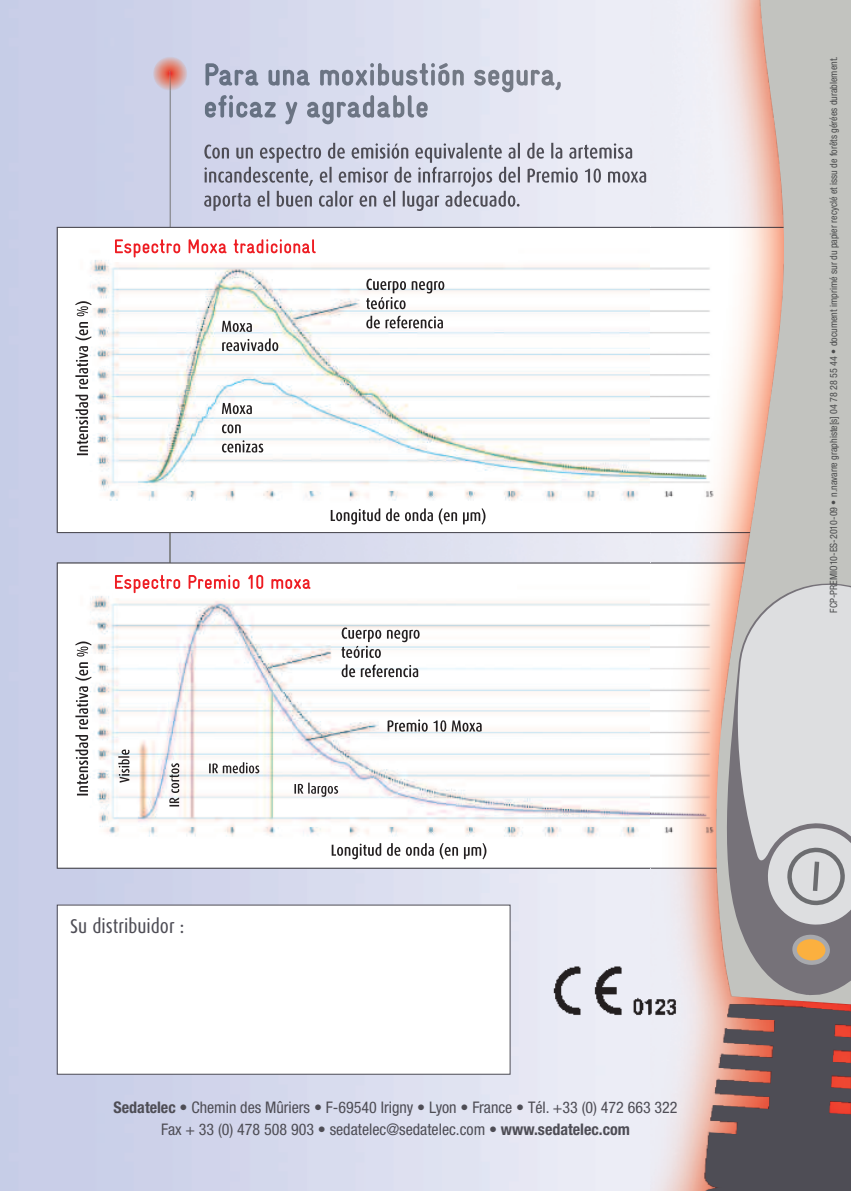
<style>
.page{position:relative;width:851px;height:1191px;background:#fff}
.page>*{position:absolute;margin:0;border:0;box-sizing:border-box;transform-origin:0 0}
.t1{font:20px "Dax Condensed";color:#4e4d55}
.t2{font:condensed 16px/22px "Helvetica Neue";color:#4e4d55;text-align:center}
.t3{font:condensed 10px "Helvetica Neue";color:#4b4c4d}
.s1{font-weight:700}
</style>
<div class="page">
<img style="left:0;top:0;width:651px;height:1191px">
<svg style="left:170px;top:533px;width:1px;height:29px"></svg>
<img style="left:170px;top:91px;width:1px;height:136px">
<img style="left:57px;top:227px;width:619px;height:306px">
<img style="left:62px;top:232px;width:614px;height:299px">
<img style="left:57px;top:562px;width:619px;height:306px">
<img style="left:62px;top:567px;width:614px;height:300px">
<img style="left:113px;top:235px;width:404px;height:26px">
<img style="left:115px;top:239px;width:93px;height:18px">
<img style="left:113px;top:571px;width:403px;height:26px">
<img style="left:115px;top:575px;width:97px;height:18px">
<img style="left:366px;top:279px;width:78px;height:14px">
<img style="left:366px;top:297px;width:39px;height:12px">
<img style="left:366px;top:315px;width:77px;height:13px">
<img style="left:341px;top:627px;width:78px;height:15px">
<img style="left:341px;top:646px;width:40px;height:12px">
<img style="left:341px;top:664px;width:77px;height:13px">
<img style="left:387px;top:719px;width:94px;height:12px">
<img style="left:294px;top:782px;width:44px;height:15px">
<img style="left:209px;top:762px;width:50px;height:11px">
<img style="left:169px;top:763px;width:10px;height:43px">
<img style="left:118px;top:749px;width:11px;height:33px">
<img style="left:222px;top:321px;width:30px;height:11px">
<img style="left:222px;top:338px;width:56px;height:13px">
<img style="left:222px;top:403px;width:30px;height:11px">
<img style="left:222px;top:424px;width:19px;height:9px">
<img style="left:222px;top:440px;width:41px;height:12px">
<img style="left:331px;top:508px;width:119px;height:16px">
<img style="left:331px;top:843px;width:120px;height:16px">
<img style="left:75px;top:346px;width:13px;height:109px">
<img style="left:75px;top:686px;width:13px;height:109px">
<img style="left:205px;top:63px;width:134px;height:23px">
<img style="left:205px;top:95px;width:128px;height:29px">
<img style="left:204px;top:143px;width:155px;height:20px">
<img style="left:204px;top:167px;width:142px;height:19px">
<img style="left:204px;top:191px;width:149px;height:20px">
<svg style="left:676px;top:0;width:175px;height:1191px;background:#cabfbc"></svg>
<div style="left:58px;top:905px;width:451px;height:168px;background:#fff"></div>
<img style="left:153px;top:57px;width:34px;height:34px">
<svg style="left:170px;top:71px;width:1px;height:20px"></svg>
<img style="left:537px;top:958px;width:150px;height:62px">
<p class="t1" style="left:70px;top:917px;width:116px">Su distribuidor :</p>
<p class="t2" style="left:114px;top:1097px;width:565px"><span class="s1">Sedatelec</span> • Chemin des Mûriers • F-69540 Irigny • Lyon • France • Tél. +33 (0) 472 663 322<br>Fax + 33 (0) 478 508 903 • sedatelec@sedatelec.com • <span class="s1">www.sedatelec.com</span></p>
<p class="t3" style="left:830px;top:612px;width:558px;rotate:-90deg">FCP-PREMIO10-ES-2010-09 • n.navarre graphiste[s] 04 78 28 55 44 • document imprimé sur du papier recyclé et issu de forêts gérées durablement.</p>
</div>
